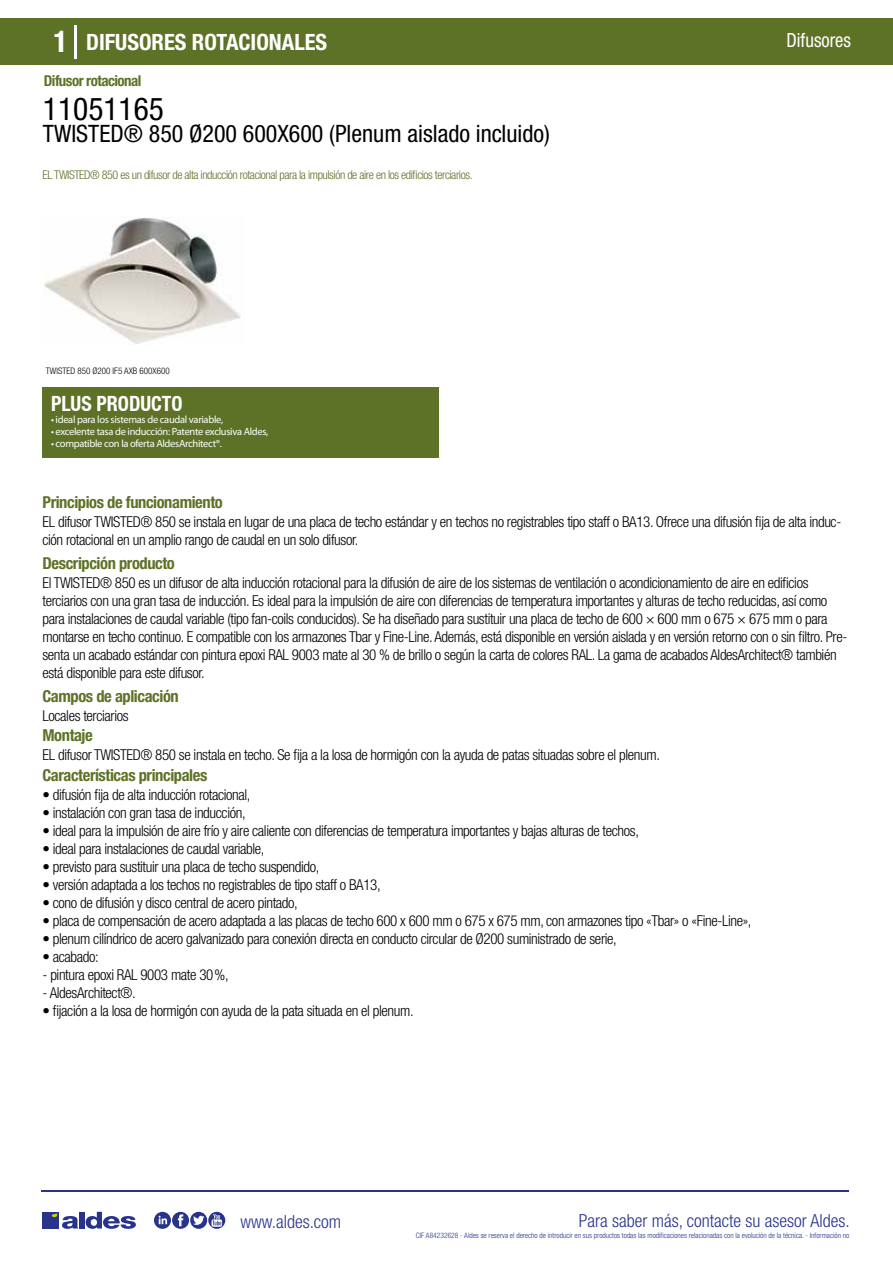
<style>
.page{position:relative;width:893px;height:1263px;background:#fff}
.page>*{position:absolute;margin:0;border:0;box-sizing:border-box;transform-origin:0 0}
.t1{font:condensed 31.5px "Helvetica Neue LT Std";color:#000}
.t2{font:condensed 24px "Helvetica Neue LT Std";color:#000}
.t3{font:700 condensed 22.5px "Helvetica Neue LT Std";color:#fff}
.t4{font:700 condensed 21px "Helvetica Neue";color:#fff;scale:.95 1}
.t5{font:condensed 19.5px "Helvetica Neue LT Std";color:#fff;scale:.95 1}
.t6{font:300 condensed 18px "Helvetica Neue";color:#28348b}
.t7{font:700 condensed 16.5px "Helvetica Neue LT Std";letter-spacing:-.025em;color:#5d7227}
.t8{font:300 condensed 15px/18px "Helvetica Neue LT Std";letter-spacing:-.025em;color:#000}
.t9{font:700 condensed 15px "Helvetica Neue LT Std";letter-spacing:-.035em;color:#5d7227}
.t10{font:300 condensed 12px "Helvetica Neue LT Std";letter-spacing:-.035em;color:#5d7227}
.t11{font:10.5px "Myriad Pro";letter-spacing:-.03em;color:#fff}
.t12{font:300 condensed 9px "Helvetica Neue";color:#000}
.t13{font:300 condensed 7.5px "Helvetica Neue";color:#28348b}
.s1{font-size:30px}
</style>
<div class="page">
<div style="left:0;top:18px;width:893px;height:46px;background:#5d7227"></div>
<div style="left:43px;top:387px;width:396px;height:70px;background:#5d7227"></div>
<hr style="left:74px;top:25px;width:2px;height:33px;background:#fff">
<img style="left:43px;top:217px;width:198px;height:127px">
<hr style="left:41px;top:1190px;width:808px;height:1px;background:#28348b">
<svg style="left:154px;top:1212px;width:71px;height:17px"></svg>
<div style="left:42px;top:1212px;width:17px;height:16px;background:#28348b"></div>
<div style="left:79px;top:1212px;width:5px;height:16px;background:#28348b"></div>
<svg style="left:86px;top:1212px;width:50px;height:17px"></svg>
<svg style="left:52px;top:1213px;width:26px;height:16px"></svg>
<h3 class="t3" style="left:54px;top:28px;width:275px"><span class="s1">1</span> DIFUSORES ROTACIONALES</h3>
<h3 class="t5" style="left:786px;top:29px;width:69px">Difusores</h3>
<p class="t9" style="left:44px;top:71px;width:99px">Difusor rotacional</p>
<h1 class="t1" style="left:43px;top:91px;width:122px">11051165</h1>
<h2 class="t2" style="left:43px;top:120px;width:509px">TWISTED® 850 Ø200 600X600 (Plenum aislado incluido)</h2>
<p class="t10" style="left:43px;top:167px;width:431px">EL TWISTED® 850 es un difusor de alta inducción rotacional para la impulsión de aire en los edificios terciarios.</p>
<p class="t12" style="left:46px;top:365px;width:125px">TWISTED 850 Ø200 IF5 AXB 600X600</p>
<p class="t12" style="left:46px;top:365px;width:65px">Difusor Twisted 850</p>
<h3 class="t4" style="left:51px;top:391px;width:140px">PLUS PRODUCTO</h3>
<p class="t11" style="left:51px;top:413px;width:174px">• ideal para los sistemas de caudal variable,</p>
<p class="t11" style="left:51px;top:425px;width:219px">• excelente tasa de inducción: Patente exclusiva Aldes,</p>
<p class="t11" style="left:51px;top:437px;width:173px">• compatible con la oferta AldesArchitect®.</p>
<p class="t7" style="left:43px;top:492px;width:182px">Principios de funcionamiento</p>
<p class="t8" style="left:43px;top:513px;width:800px">EL difusor TWISTED® 850 se instala en lugar de una placa de techo estándar y en techos no registrables tipo staff o BA13. Ofrece una difusión fija de alta induc&shy;ción rotacional en un amplio rango de caudal en un solo difusor.</p>
<p class="t8" style="left:43px;top:573px;width:806px">El TWISTED® 850 es un difusor de alta inducción rotacional para la difusión de aire de los sistemas de ventilación o acondicionamiento de aire en edificios terciarios con una gran tasa de inducción. Es ideal para la impulsión de aire con diferencias de temperatura importantes y alturas de techo reducidas, así como para instalaciones de caudal variable (tipo fan-coils conducidos). Se ha diseñado para sustituir una placa de techo de 600 × 600 mm o 675 × 675 mm o para montarse en techo continuo. E compatible con los armazones Tbar y Fine-Line. Además, está disponible en versión aislada y en versión retorno con o sin filtro. Pre&shy;senta un acabado estándar con pintura epoxi RAL 9003 mate al 30 % de brillo o según la carta de colores RAL. La gama de acabados AldesArchitect® también está disponible para este difusor.</p>
<p class="t8" style="left:43px;top:706px;width:88px">Locales terciarios</p>
<p class="t8" style="left:43px;top:746px;width:619px">EL difusor TWISTED® 850 se instala en techo. Se fija a la losa de hormigón con la ayuda de patas situadas sobre el plenum.</p>
<p class="t7" style="left:43px;top:553px;width:134px">Descripción producto</p>
<p class="t7" style="left:43px;top:686px;width:138px">Campos de aplicación</p>
<p class="t7" style="left:43px;top:725px;width:52px">Montaje</p>
<p class="t7" style="left:43px;top:765px;width:166px">Características principales</p>
<p class="t8" style="left:43px;top:785px;width:210px">• difusión fija de alta inducción rotacional,</p>
<p class="t8" style="left:43px;top:803px;width:205px">• instalación con gran tasa de inducción,</p>
<p class="t8" style="left:43px;top:821px;width:598px">• ideal para la impulsión de aire frío y aire caliente con diferencias de temperatura importantes y bajas alturas de techos,</p>
<p class="t8" style="left:43px;top:839px;width:224px">• ideal para instalaciones de caudal variable,</p>
<p class="t8" style="left:43px;top:857px;width:278px">• previsto para sustituir una placa de techo suspendido,</p>
<p class="t8" style="left:43px;top:875px;width:340px">• versión adaptada a los techos no registrables de tipo staff o BA13,</p>
<p class="t8" style="left:43px;top:893px;width:257px">• cono de difusión y disco central de acero pintado,</p>
<p class="t8" style="left:43px;top:911px;width:710px">• placa de compensación de acero adaptada a las placas de techo 600 x 600 mm o 675 x 675 mm, con armazones tipo «Tbar» o «Fine-Line»,</p>
<p class="t8" style="left:43px;top:929px;width:576px">• plenum cilíndrico de acero galvanizado para conexión directa en conducto circular de Ø200 suministrado de serie,</p>
<p class="t8" style="left:43px;top:947px;width:58px">• acabado:</p>
<p class="t8" style="left:43px;top:965px;width:188px">- pintura epoxi RAL 9003 mate 30%,</p>
<p class="t8" style="left:43px;top:983px;width:95px">- AldesArchitect®.</p>
<p class="t8" style="left:43px;top:1001px;width:373px">• fijación a la losa de hormigón con ayuda de la pata situada en el plenum.</p>
<p class="t6" style="left:240px;top:1211px;width:102px">www.aldes.com</p>
<p class="t6" style="left:579px;top:1211px;width:272px">Para saber más, contacte su asesor Aldes.</p>
<p class="t13" style="left:416px;top:1230px;width:435px">CIF A84232628 - Aldes se reserva el derecho de introducir en sus productos todas las modificaciones relacionadas con la evolución de la técnica. - Información no</p>
</div>
